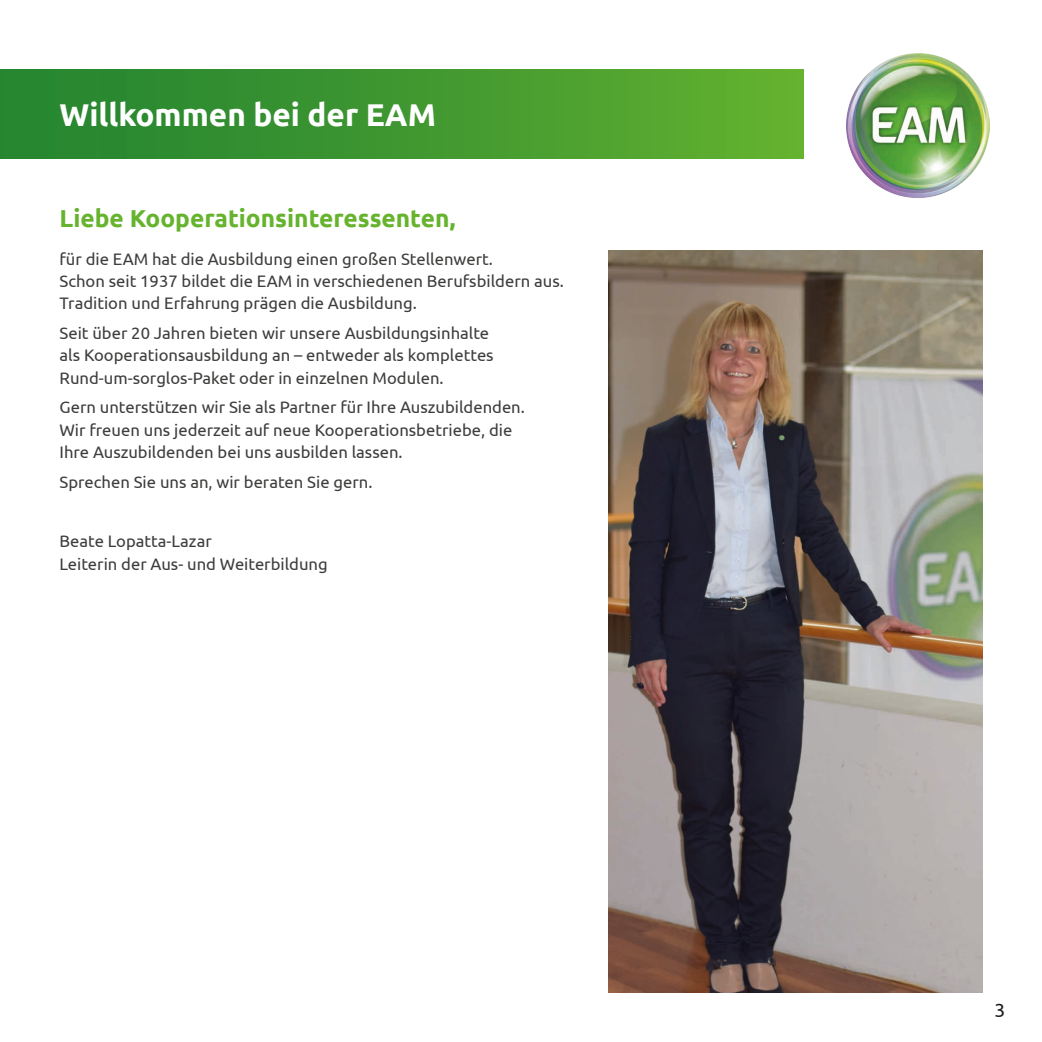
<style>
.page{position:relative;width:1042px;height:1042px;background:#fff}
.page>*{position:absolute;margin:0;border:0;box-sizing:border-box;transform-origin:0 0}
.t1{font:700 31.5px "Ubuntu";color:#fff}
.t2{font:700 24.5px "Ubuntu";color:#66b32e}
.t3{font:19.25px "Ubuntu";color:#1d1d1b}
.t4{font:16.62px/22.2px "Ubuntu";color:#3d3d3c}
</style>
<div class="page">
<div style="left:0;top:69px;width:804px;height:90px;background:linear-gradient(to right,#218230,#62b030)"></div>
<img style="left:609px;top:251px;width:373px;height:741px">
<img style="left:846px;top:53px;width:143px;height:145px">
<h1 class="t1" style="left:60px;top:96px;width:378px">Willkommen bei der EAM</h1>
<h2 class="t2" style="left:60px;top:204px;width:397px">Liebe Kooperationsinteressenten,</h2>
<p class="t4" style="left:60px;top:247px;width:506px">für die EAM hat die Ausbildung einen großen Stellenwert.<br>Schon seit 1937 bildet die EAM in verschiedenen Berufsbildern aus.<br>Tradition und Erfahrung prägen die Ausbildung.</p>
<p class="t4" style="left:60px;top:321px;width:436px">Seit über 20 Jahren bieten wir unsere Ausbildungsinhalte als Kooperationsausbildung an – entweder als komplettes<br>Rund-um-sorglos-Paket oder in einzelnen Modulen.</p>
<p class="t4" style="left:60px;top:396px;width:467px">Gern unterstützen wir Sie als Partner für Ihre Auszubildenden.<br>Wir freuen uns jederzeit auf neue Kooperationsbetriebe, die<br>Ihre Auszubildenden bei uns ausbilden lassen.</p>
<p class="t4" style="left:60px;top:470px;width:314px">Sprechen Sie uns an, wir beraten Sie gern.</p>
<p class="t4" style="left:60px;top:530px;width:270px">Beate Lopatta-Lazar<br>Leiterin der Aus- und Weiterbildung</p>
<p class="t3" style="left:994px;top:998px;width:12px">3</p>
</div>
